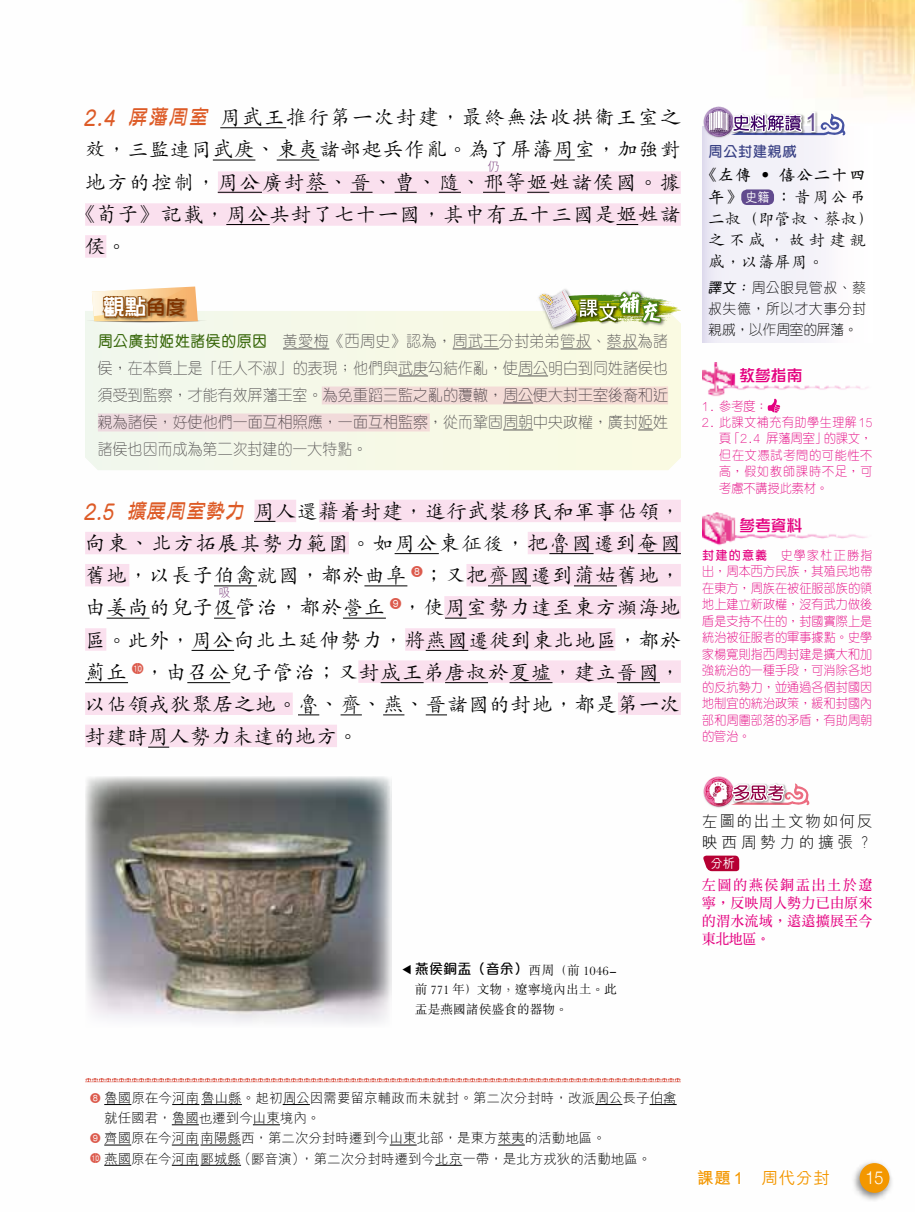
<style>
.page{position:relative;width:915px;height:1212px;background:#fff}
.page>*{position:absolute;margin:0;border:0;box-sizing:border-box;transform-origin:0 0}
.t1{font:700 24.75px "C Hei 2 HK";color:#614a8e;scale:.91 1}
.t2{font:21.45px "DFPOP1 Bd HK BF";color:#fff}
.t3{font:500 21px/32.2px "M Kai HK";letter-spacing:.02em;color:#000}
.t4{font:500 21px "M Kai HK";letter-spacing:.045em;color:#000}
.t5{font:300 18px "Helvetica Neue";color:#fff;scale:.9 1}
.t6{font:500 16.5px/21.8px "M Kai HK";letter-spacing:.115em;color:#000}
.t7{font:500 16.5px "M Hei HK";color:#f39700}
.t8{font:300 15.75px/27px "M Yuen HK";color:#595757;text-align:justify;scale:.95 1}
.t9{font:300 15.75px/21px "M Hei HK";letter-spacing:.09em;color:#000}
.t10{font:15.75px "DF Zong Yi Std W5";color:#e4007f}
.t11{font:600 15px "M Yuen HK";letter-spacing:.035em;color:#373f83;scale:.95 1}
.t12{font:14.25px/18px "DF Ming Std W7";letter-spacing:.05em;color:#e4007f;text-align:justify;scale:.95 1}
.t13{font:300 14.25px/21px "M Yuen HK";letter-spacing:.06em;color:#000;text-align:justify;scale:.95 1}
.t14{font:300 13.5px "M Hei HK";color:#000}
.t15{font:300 12.75px/16.5px "M Yuen HK";letter-spacing:.005em;color:#e4007f;text-align:justify;scale:.95 1}
.t16{font:300 12.75px/19.5px "M Sung HK";color:#000;text-align:justify}
.t17{font:500 12.75px "M Hei HK";color:#fff;scale:.95 1}
.t18{font:300 12px "M Hei HK";color:#7c3f7d}
.s1{font-family:"M Yuen HK";font-weight:600;font-style:italic;font-size:23.25px;color:#dd5b27}
.s2{font-family:"DF Ya Yi Std W6";font-weight:400;font-style:italic;font-size:20.25px;color:#dd5b27}
.s3{font-weight:600}
.s4{font-family:"M Hei HK";font-size:12.75px;color:#fff}
.s5{font-weight:500}
.s6{font-size:19.5px;color:#803400}
.s7{font-weight:500;color:#356507}
.s8{font-family:"M Elle HK";font-weight:500;font-size:14.1px}
.s9{font-family:"Circle Frame Neg";font-weight:400;color:#dc5b4d}
.s10{font-weight:700}
</style>
<div class="page">
<img style="left:85px;top:0;width:829px;height:1166px">
<div style="left:85px;top:311px;width:595px;height:159px;background:#f6f9e6"></div>
<img style="left:536px;top:286px;width:45px;height:47px">
<img style="left:539px;top:287px;width:141px;height:41px">
<hr style="left:283px;top:349px;width:46px;height:1px;background:#595757">
<hr style="left:452px;top:349px;width:46px;height:1px;background:#595757">
<hr style="left:560px;top:349px;width:31px;height:1px;background:#595757">
<hr style="left:606px;top:349px;width:31px;height:1px;background:#595757">
<hr style="left:398px;top:376px;width:30px;height:1px;background:#595757">
<hr style="left:518px;top:376px;width:30px;height:1px;background:#595757">
<hr style="left:503px;top:430px;width:30px;height:1px;background:#595757">
<svg style="left:638px;top:430px;width:15px;height:1px"></svg>
<svg style="left:87px;top:286px;width:120px;height:66px"></svg>
<svg style="left:104px;top:1104px;width:27px;height:1px"></svg>
<svg style="left:172px;top:1104px;width:27px;height:1px"></svg>
<hr style="left:201px;top:1104px;width:41px;height:1px;background:#000">
<svg style="left:282px;top:1104px;width:28px;height:1px"></svg>
<svg style="left:595px;top:1104px;width:27px;height:1px"></svg>
<svg style="left:649px;top:1104px;width:27px;height:1px"></svg>
<svg style="left:172px;top:1124px;width:27px;height:1px"></svg>
<svg style="left:253px;top:1124px;width:27px;height:1px"></svg>
<svg style="left:104px;top:1144px;width:27px;height:1px"></svg>
<svg style="left:172px;top:1144px;width:27px;height:1px"></svg>
<hr style="left:200px;top:1144px;width:41px;height:1px;background:#000">
<svg style="left:389px;top:1144px;width:27px;height:1px"></svg>
<svg style="left:497px;top:1144px;width:27px;height:1px"></svg>
<svg style="left:104px;top:1165px;width:27px;height:1px"></svg>
<svg style="left:172px;top:1165px;width:27px;height:1px"></svg>
<hr style="left:200px;top:1165px;width:41px;height:1px;background:#000">
<svg style="left:435px;top:1165px;width:27px;height:1px"></svg>
<svg style="left:85px;top:1078px;width:595px;height:4px;background:#ecaba4"></svg>
<svg style="left:702px;top:855px;width:37px;height:16px"></svg>
<svg style="left:702px;top:776px;width:108px;height:33px"></svg>
<div style="left:702px;top:126px;width:170px;height:217px;background:linear-gradient(to right,#ebeaf4,#fdfcfd)"></div>
<div style="left:741px;top:189px;width:32px;height:16px;background:#614a8e;border-radius:6px"></div>
<svg style="left:702px;top:106px;width:144px;height:33px"></svg>
<hr style="left:220px;top:127px;width:66px;height:1px;background:#000">
<hr style="left:213px;top:160px;width:42px;height:1px;background:#000">
<hr style="left:276px;top:160px;width:43px;height:1px;background:#000">
<svg style="left:553px;top:160px;width:21px;height:1px"></svg>
<hr style="left:394px;top:553px;width:44px;height:1px;background:#000">
<hr style="left:214px;top:585px;width:43px;height:1px;background:#000">
<hr style="left:364px;top:585px;width:43px;height:1px;background:#000">
<hr style="left:107px;top:618px;width:42px;height:1px;background:#000">
<svg style="left:214px;top:618px;width:21px;height:1px"></svg>
<hr style="left:343px;top:618px;width:43px;height:1px;background:#000">
<hr style="left:191px;top:650px;width:43px;height:1px;background:#000">
<hr style="left:85px;top:682px;width:43px;height:1px;background:#000">
<hr style="left:187px;top:682px;width:43px;height:1px;background:#000">
<svg style="left:298px;top:714px;width:21px;height:1px"></svg>
<svg style="left:340px;top:714px;width:22px;height:1px"></svg>
<svg style="left:383px;top:714px;width:21px;height:1px"></svg>
<svg style="left:425px;top:714px;width:22px;height:1px"></svg>
<svg style="left:148px;top:747px;width:21px;height:1px"></svg>
<img style="left:85px;top:776px;width:306px;height:251px">
<div style="left:850px;top:1158px;width:44px;height:44px;background:#000;opacity:.5"></div>
<div style="left:859px;top:1163px;width:30px;height:30px;background:#f39700;border-radius:50%"></div>
<svg style="left:693px;top:1165px;width:50px;height:1px"></svg>
<img style="left:702px;top:363px;width:170px;height:36px">
<svg style="left:767px;top:399px;width:13px;height:14px"></svg>
<img style="left:702px;top:512px;width:170px;height:36px">
<div style="left:218px;top:171px;width:462px;height:23px;background:#fae0ee"></div>
<div style="left:319px;top:500px;width:361px;height:22px;background:#fae0ee"></div>
<div style="left:254px;top:500px;width:42px;height:22px;background:#fae0ee"></div>
<div style="left:85px;top:203px;width:595px;height:23px;background:#fae0ee"></div>
<div style="left:321px;top:386px;width:347px;height:18px;background:#f4dcd7"></div>
<div style="left:98px;top:413px;width:331px;height:18px;background:#f0dadb"></div>
<div style="left:85px;top:532px;width:264px;height:22px;background:#fae0ee"></div>
<div style="left:527px;top:532px;width:153px;height:22px;background:#fae0ee"></div>
<div style="left:85px;top:235px;width:21px;height:23px;background:#fae0ee"></div>
<div style="left:466px;top:564px;width:214px;height:22px;background:#fae0ee"></div>
<div style="left:85px;top:564px;width:44px;height:22px;background:#fae0ee"></div>
<div style="left:444px;top:596px;width:236px;height:23px;background:#fae0ee"></div>
<div style="left:85px;top:628px;width:21px;height:23px;background:#fae0ee"></div>
<div style="left:405px;top:628px;width:210px;height:23px;background:#fae0ee"></div>
<div style="left:358px;top:660px;width:322px;height:23px;background:#fae0ee"></div>
<div style="left:617px;top:692px;width:63px;height:23px;background:#fae0ee"></div>
<div style="left:85px;top:692px;width:208px;height:23px;background:#fae0ee"></div>
<div style="left:85px;top:725px;width:252px;height:22px;background:#fae0ee"></div>
<p class="t4" style="left:83px;top:103px;width:598px"><span class="s1">2.4</span> <span class="s2">屏藩周室</span> 周武王推行第一次封建，最終無法收拱衞王室之</p>
<p class="t1" style="left:805px;top:104px;width:15px">1</p>
<p class="t3" style="left:85px;top:132px;width:597px">效，三監連同武庚、東夷諸部起兵作亂。為了屏藩周室，加強對地方的控制，周公廣封蔡、晉、曹、隨、邢等姬姓諸侯國。據</p>
<p class="t11" style="left:708px;top:141px;width:94px">周公封建親戚</p>
<p class="t6" style="left:708px;top:163px;width:167px;text-indent:-8px"><span class="s3">《左傳 ‧ 僖公二十四年》</span><span class="s4">史籍</span><span class="s3">：</span>昔周公弔二叔（即管叔、蔡叔）之不咸，故封建親戚，以藩屏周。</p>
<p class="t13" style="left:707px;top:276px;width:168px"><span class="s5">譯文：</span>周公眼見管叔、蔡叔失德，所以才大事分封親戚，以作周室的屏藩。</p>
<p class="t18" style="left:487px;top:158px;width:13px">仍</p>
<p class="t3" style="left:85px;top:197px;width:597px;text-indent:-10px">《荀子》記載，周公共封了七十一國，其中有五十三國是姬姓諸侯。</p>
<p class="t2" style="left:103px;top:296px;width:83px">觀點<span class="s6">角度</span></p>
<p class="t8" style="left:98px;top:327px;width:601px"><span class="s7">周公廣封姬姓諸侯的原因</span> 黃愛梅《西周史》認為，周武王分封弟弟管叔、蔡叔為諸侯，在本質上是「任人不淑」的表現；他們與武庚勾結作亂，使周公明白到同姓諸侯也須受到監察，才能有效屏藩王室。為免重蹈三監之亂的覆轍，周公便大封王室後裔和近親為諸侯，好使他們一面互相照應，一面互相監察，從而鞏固周朝中央政權，廣封姬姓諸侯也因而成為第二次封建的一大特點。</p>
<p class="t10" style="left:739px;top:367px;width:64px">教參指南</p>
<p class="t15" style="left:702px;top:397px;width:70px">1. 參考度：</p>
<p class="t15" style="left:719px;top:413px;width:163px;text-indent:-17px">2. 此課文補充有助學生理解 15頁「2.4 屏藩周室」的課文，但在文憑試考問的可能性不高，假如教師課時不足，可考慮不講授此素材。</p>
<p class="t10" style="left:739px;top:517px;width:64px">參考資料</p>
<p class="t15" style="left:702px;top:546px;width:181px"><span class="s3">封建的意義</span> 史學家杜正勝指出，周本西方民族，其殖民地帶在東方，周族在被征服部族的領地上建立新政權，沒有武力做後盾是支持不住的，封國實際上是統治被征服者的軍事據點。史學家楊寬則指西周封建是擴大和加強統治的一種手段，可消除各地的反抗勢力，並通過各個封國因地制宜的統治政策，緩和封國內部和周圍部落的矛盾，有助周朝的管治。</p>
<p class="t3" style="left:83px;top:493px;width:598px;text-align:justify"><span class="s1">2.5</span> <span class="s2">擴展周室勢力</span> 周人還藉着封建，進行武裝移民和軍事佔領，向東、北方拓展其勢力範圍。如周公東征後，把魯國遷到奄國舊地，以長子伯禽就國，都於曲阜 <sup>8</sup>；又把齊國遷到蒲姑舊地，由姜尚的兒子伋管治，都於營丘 <sup>9</sup>，使周室勢力達至東方瀕海地</p>
<p class="t18" style="left:218px;top:584px;width:13px">吸</p>
<p class="t3" style="left:85px;top:622px;width:597px;text-align:justify">區。此外，周公向北土延伸勢力，將燕國遷徙到東北地區，都於薊丘 <sup>bk</sup>，由召公兒子管治；又封成王弟唐叔於夏墟，建立晉國，以佔領戎狄聚居之地。魯、齊、燕、晉諸國的封地，都是第一次封建時周人勢力未達的地方。</p>
<p class="t9" style="left:702px;top:810px;width:172px">左圖的出土文物如何反映西周勢力的擴張？</p>
<p class="t17" style="left:710px;top:854px;width:27px">分析</p>
<p class="t16" style="left:396px;top:976px;width:14px;rotate:-90deg">▲</p>
<p class="t16" style="left:415px;top:959px;width:203px"><span class="s8">燕侯銅盂（音余）</span>西周（前 1046-前 771 年）文物，遼寧境內出土。此盂是燕國諸侯盛食的器物。</p>
<p class="t12" style="left:702px;top:876px;width:180px">左圖的燕侯銅盂出土於遼寧，反映周人勢力已由原來的渭水流域，遠遠擴展至今東北地區。</p>
<p class="t14" style="left:89px;top:1088px;width:588px"><span class="s9">8</span> 魯國原在今河南魯山縣。起初周公因需要留京輔政而未就封。第二次分封時，改派周公長子伯禽</p>
<p class="t14" style="left:104px;top:1108px;width:217px">就任國君，魯國也遷到今山東境內。</p>
<p class="t14" style="left:89px;top:1129px;width:518px"><span class="s9">9</span> 齊國原在今河南南陽縣西，第二次分封時遷到今山東北部，是東方萊夷的活動地區。</p>
<p class="t14" style="left:89px;top:1149px;width:563px"><span class="s9">bk</span> 燕國原在今河南郾城縣（郾音演），第二次分封時遷到今北京一帶，是北方戎狄的活動地區。</p>
<p class="t7" style="left:697px;top:1166px;width:134px"><span class="s10">課題1</span> 周代分封</p>
<p class="t5" style="left:865px;top:1166px;width:22px">15</p>
</div>
